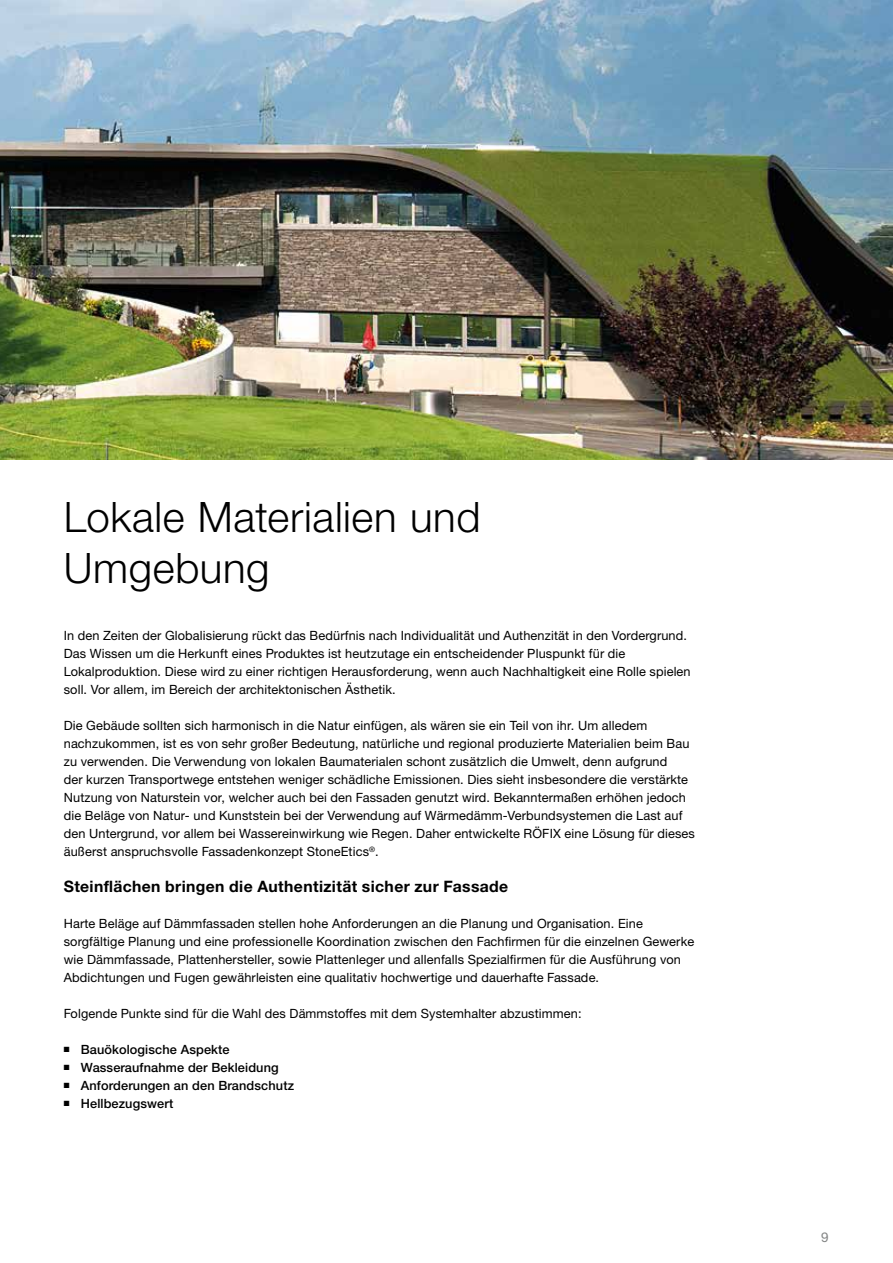
<style>
.page{position:relative;width:893px;height:1263px;background:#fff}
.page>*{position:absolute;margin:0;border:0;box-sizing:border-box;transform-origin:0 0}
.t1{font:300 42px/51px "Helvetica Neue LTW1 G";letter-spacing:.015em;color:#000}
.t2{font:700 15.75px "Helvetica Neue LTW1 G";letter-spacing:.025em;color:#000}
.t3{font:13.5px "Helvetica Neue LTW1 G";color:#848686}
.t4{font:12.75px/18px "Helvetica Neue LTW1 G";letter-spacing:.01em;color:#000}
.t5{font:500 12.75px "Helvetica Neue LTW1 G";letter-spacing:.01em;color:#000}
</style>
<div class="page">
<img style="left:0;top:0;width:893px;height:460px">
<h1 class="t1" style="left:64px;top:491px;width:418px">Lokale Materialien und<br>Umgebung</h1>
<p class="t4" style="left:64px;top:626px;width:628px">In den Zeiten der Globalisierung rückt das Bedürfnis nach Individualität und Authenzität in den Vordergrund.<br>Das Wissen um die Herkunft eines Produktes ist heutzutage ein entscheidender Pluspunkt für die Lokalproduktion. Diese wird zu einer richtigen Herausforderung, wenn auch Nachhaltigkeit eine Rolle spielen soll. Vor allem, im Bereich der architektonischen Ästhetik.</p>
<p class="t4" style="left:64px;top:716px;width:633px">Die Gebäude sollten sich harmonisch in die Natur einfügen, als wären sie ein Teil von ihr. Um alledem nachzukommen, ist es von sehr großer Bedeutung, natürliche und regional produzierte Materialien beim Bau zu verwenden. Die Verwendung von lokalen Baumaterialen schont zusätzlich die Umwelt, denn aufgrund<br>der kurzen Transportwege entstehen weniger schädliche Emissionen. Dies sieht insbesondere die verstärkte Nutzung von Naturstein vor, welcher auch bei den Fassaden genutzt wird. Bekanntermaßen erhöhen jedoch die Beläge von Natur- und Kunststein bei der Verwendung auf Wärmedämm-Verbundsystemen die Last auf den Untergrund, vor allem bei Wassereinwirkung wie Regen. Daher entwickelte RÖFIX eine Lösung für dieses äußerst anspruchsvolle Fassadenkonzept StoneEtics<sup>®</sup>.</p>
<p class="t2" style="left:64px;top:876px;width:446px">Steinflächen bringen die Authentizität sicher zur Fassade</p>
<p class="t4" style="left:64px;top:914px;width:632px">Harte Beläge auf Dämmfassaden stellen hohe Anforderungen an die Planung und Organisation. Eine sorgfältige Planung und eine professionelle Koordination zwischen den Fachfirmen für die einzelnen Gewerke wie Dämmfassade, Plattenhersteller, sowie Plattenleger und allenfalls Spezialfirmen für die Ausführung von Abdichtungen und Fugen gewährleisten eine qualitativ hochwertige und dauerhafte Fassade.</p>
<p class="t4" style="left:64px;top:1004px;width:519px">Folgende Punkte sind für die Wahl des Dämmstoffes mit dem Systemhalter abzustimmen:</p>
<p class="t5" style="left:64px;top:1042px;width:167px">■ Bauökologische Aspekte</p>
<p class="t5" style="left:64px;top:1060px;width:216px">■ Wasseraufnahme der Bekleidung</p>
<p class="t5" style="left:64px;top:1078px;width:232px">■ Anforderungen an den Brandschutz</p>
<p class="t5" style="left:64px;top:1096px;width:111px">■ Hellbezugswert</p>
<p class="t3" style="left:821px;top:1228px;width:9px">9</p>
</div>
